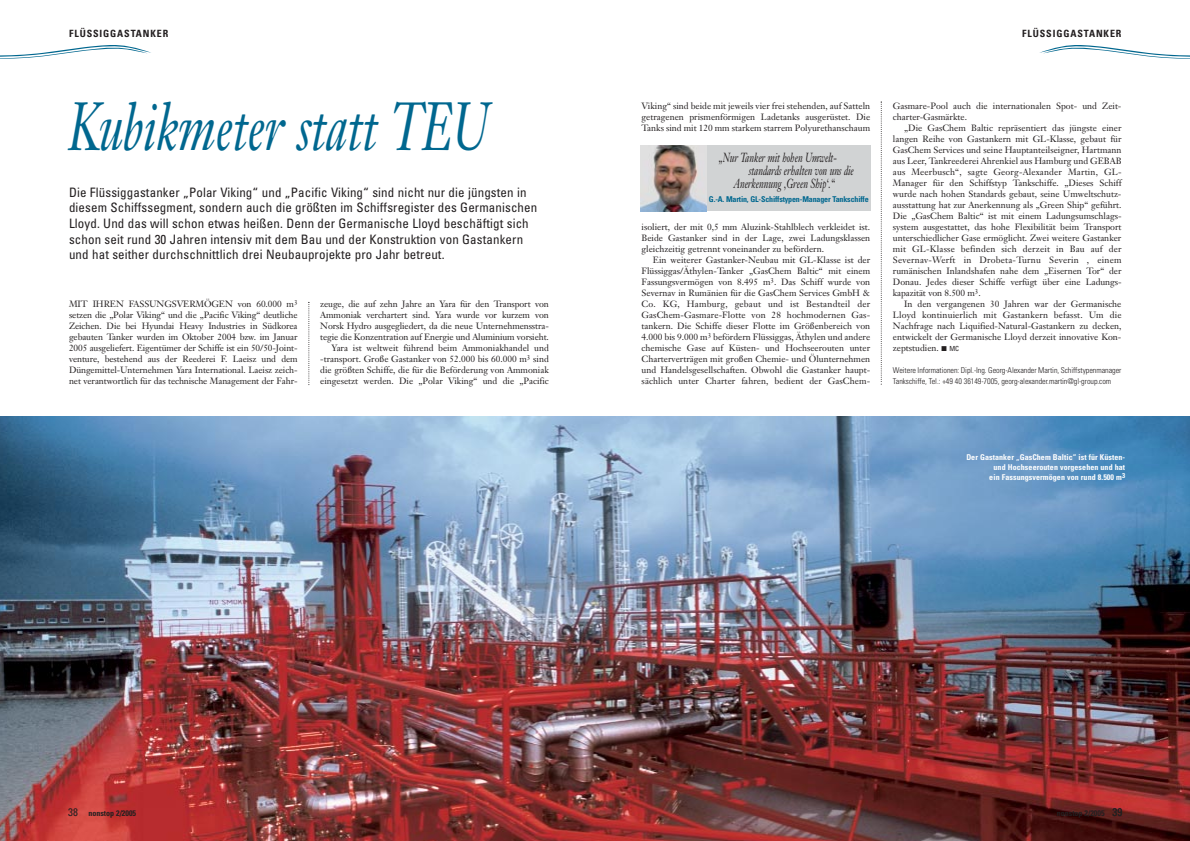
<style>
.page{position:relative;width:1190px;height:841px;background:#fff}
.page>*{position:absolute;margin:0;border:0;box-sizing:border-box;transform-origin:0 0}
.t1{font:italic 67px "Janson Text";color:#00678f;scale:.7 1}
.t2{font:condensed 13px/15.6px "Univers";letter-spacing:.01em;color:#231f20}
.t3{font:italic 13px "Janson Text";letter-spacing:-.01em;color:#231f20;scale:.7 1}
.t4{font:700 condensed 10px "Univers";letter-spacing:.09em;color:#231f20}
.t5{font:9px/11px "Janson Text";color:#231f20;text-align:justify}
.t6{font:300 condensed 8px/11px "Univers";letter-spacing:-.005em;color:#231f20}
.t7{font:700 condensed 8px/9.6px "Univers";letter-spacing:.01em;color:#fff;text-align:right}
.t8{font:700 condensed 8px "Univers";letter-spacing:-.02em;color:#00678f}
.t9{font:700 condensed 8px "Univers";color:#231f20}
.s1{font-family:"Univers";font-stretch:condensed;font-size:7px}
.s2{font-weight:400;font-size:11px}
</style>
<div class="page">
<img style="left:0;top:417px;width:1190px;height:424px">
<svg style="left:1039px;top:45px;width:151px;height:14px"></svg>
<svg style="left:0;top:45px;width:151px;height:14px"></svg>
<svg style="left:881px;top:102px;width:1px;height:283px"></svg>
<svg style="left:308px;top:302px;width:1px;height:83px"></svg>
<div style="left:642px;top:145px;width:228px;height:66px;background:#d1d3d4"></div>
<img style="left:641px;top:145px;width:66px;height:66px">
<p class="t4" style="left:69px;top:29px;width:101px">FLÜSSIGGASTANKER</p>
<h1 class="t1" style="left:68px;top:102px;width:602px">Kubikmeter statt TEU</h1>
<p class="t2" style="left:69px;top:186px;width:470px">Die Flüssiggastanker „Polar Viking“ und „Pacific Viking“ sind nicht nur die jüngsten in diesem Schiffssegment, sondern auch die größten im Schiffsregister des Germanischen Lloyd. Und das will schon etwas heißen. Denn der Germanische Lloyd beschäftigt sich schon seit rund 30 Jahren intensiv mit dem Bau und der Konstruktion von Gastankern und hat seither durchschnittlich drei Neubauprojekte pro Jahr betreut.</p>
<p class="t5" style="left:69px;top:299px;width:230px">MIT IHREN FASSUNGSVERMÖGEN von 60.000 m<sup>3 </sup>setzen die „Polar Viking“ und die „Pacific Viking“ deutliche Zeichen. Die bei Hyundai Heavy Industries in Südkorea gebauten Tanker wurden im Oktober 2004 bzw. im Januar 2005 ausgeliefert. Eigentümer der Schiffe ist ein 50/50-Joint&shy;venture, bestehend aus der Reederei F. Laeisz und dem Düngemittel-Unternehmen Yara International. Laeisz zeich&shy;net verantwortlich für das technische Management der Fahr-</p>
<p class="t5" style="left:320px;top:299px;width:230px;text-align:right">zeuge, die auf zehn Jahre an Yara für den Transport von Ammoniak verchartert sind. Yara wurde vor kurzem von Norsk Hydro ausgegliedert, da die neue Unternehmensstra&shy;tegie die Konzentration auf Energie und Aluminium vorsieht.<br>Yara ist weltweit führend beim Ammoniakhandel und -transport. Große Gastanker von 52.000 bis 60.000 m<sup>3</sup> sind die größten Schiffe, die für die Beförderung von Ammoniak eingesetzt werden. Die „Polar Viking“ und die „Pacific</p>
<p class="t4" style="left:1022px;top:29px;width:101px">FLÜSSIGGASTANKER</p>
<p class="t5" style="left:642px;top:101px;width:230px">Viking“ sind beide mit jeweils vier frei stehenden, auf Satteln getragenen prismenförmigen Ladetanks ausgerüstet. Die Tanks sind mit 120 mm starkem starrem Polyurethanschaum</p>
<h2 class="t3" style="left:719px;top:153px;width:170px">„Nur Tanker mit hohen Umwelt-</h2>
<h2 class="t3" style="left:749px;top:166px;width:152px">standards erhalten von uns die</h2>
<h2 class="t3" style="left:734px;top:179px;width:146px">Anerkennung ,Green Ship‘.“</h2>
<p class="t8" style="left:709px;top:196px;width:161px">G.-A. Martin, GL-Schiffstypen-Manager Tankschiffe</p>
<p class="t5" style="left:642px;top:222px;width:230px">isoliert, der mit 0,5 mm Aluzink-Stahlblech verkleidet ist.<br>Beide Gastanker sind in der Lage, zwei Ladungsklassen gleichzeitig getrennt voneinander zu befördern.</p>
<p class="t5" style="left:642px;top:255px;width:230px;text-indent:11px">Ein weiterer Gastanker-Neubau mit GL-Klasse ist der Flüssiggas/Äthylen-Tanker „GasChem Baltic“ mit einem Fassungsvermögen von 8.495 m<sup>3</sup>. Das Schiff wurde von Severnav in Rumänien für die GasChem Services GmbH &amp; Co. KG, Hamburg, gebaut und ist Bestandteil der GasChem-Gasmare-Flotte von 28 hochmodernen Gas&shy;tankern. Die Schiffe dieser Flotte im Größenbereich von 4.000 bis 9.000 m<sup>3</sup> befördern Flüssiggas, Äthylen und andere chemische Gase auf Küsten- und Hochseerouten unter Charterverträgen mit großen Chemie- und Ölunternehmen und Handelsgesellschaften. Obwohl die Gastanker haupt&shy;sächlich unter Charter fahren, bedient der GasChem-</p>
<p class="t5" style="left:893px;top:101px;width:230px">Gasmare-Pool auch die internationalen Spot- und Zeit&shy;charter-Gasmärkte.</p>
<p class="t5" style="left:893px;top:123px;width:230px;text-indent:11px">„Die GasChem Baltic repräsentiert das jüngste einer langen Reihe von Gastankern mit GL-Klasse, gebaut für GasChem Services und seine Hauptanteilseigner, Hartmann aus Leer, Tankreederei Ahrenkiel aus Hamburg und GEBAB aus Meerbusch“, sagte Georg-Alexander Martin, GL-Manager für den Schiffstyp Tankschiffe. „Dieses Schiff wurde nach hohen Standards gebaut, seine Umweltschutz&shy;ausstattung hat zur Anerkennung als „Green Ship“ geführt.<br>Die „GasChem Baltic“ ist mit einem Ladungsumschlags&shy;system ausgestattet, das hohe Flexibilität beim Transport unterschiedlicher Gase ermöglicht. Zwei weitere Gastanker mit GL-Klasse befinden sich derzeit in Bau auf der Severnav-Werft in Drobeta-Turnu Severin , einem rumänischen Inlandshafen nahe dem „Eisernen Tor“ der Donau. Jedes dieser Schiffe verfügt über eine Ladungs&shy;kapazität von 8.500 m<sup>3</sup>.</p>
<p class="t5" style="left:893px;top:299px;width:230px;text-indent:11px">In den vergangenen 30 Jahren war der Germanische Lloyd kontinuierlich mit Gastankern befasst. Um die Nachfrage nach Liquified-Natural-Gastankern zu decken, entwickelt der Germanische Lloyd derzeit innovative Kon&shy;zeptstudien. ■ <span class="s1">MC</span></p>
<p class="t6" style="left:893px;top:365px;width:230px">Weitere Informationen: Dipl.-Ing. Georg-Alexander Martin, Schiffstypenmanager<br>Tankschiffe, Tel.: +49 40 36149-7005, georg-alexander.martin@gl-group.com</p>
<p class="t7" style="left:966px;top:453px;width:160px">Der Gastanker „GasChem Baltic“ ist für Küsten&shy;und Hochseerouten vorgesehen und hat<br>ein Fassungsvermögen von rund 8.500 m<sup>3</sup></p>
<p class="t9" style="left:68px;top:810px;width:70px"><span class="s2">38</span> nonstop 2/2005</p>
<p class="t9" style="left:1057px;top:810px;width:67px">nonstop 2/2005 <span class="s2">39</span></p>
</div>
